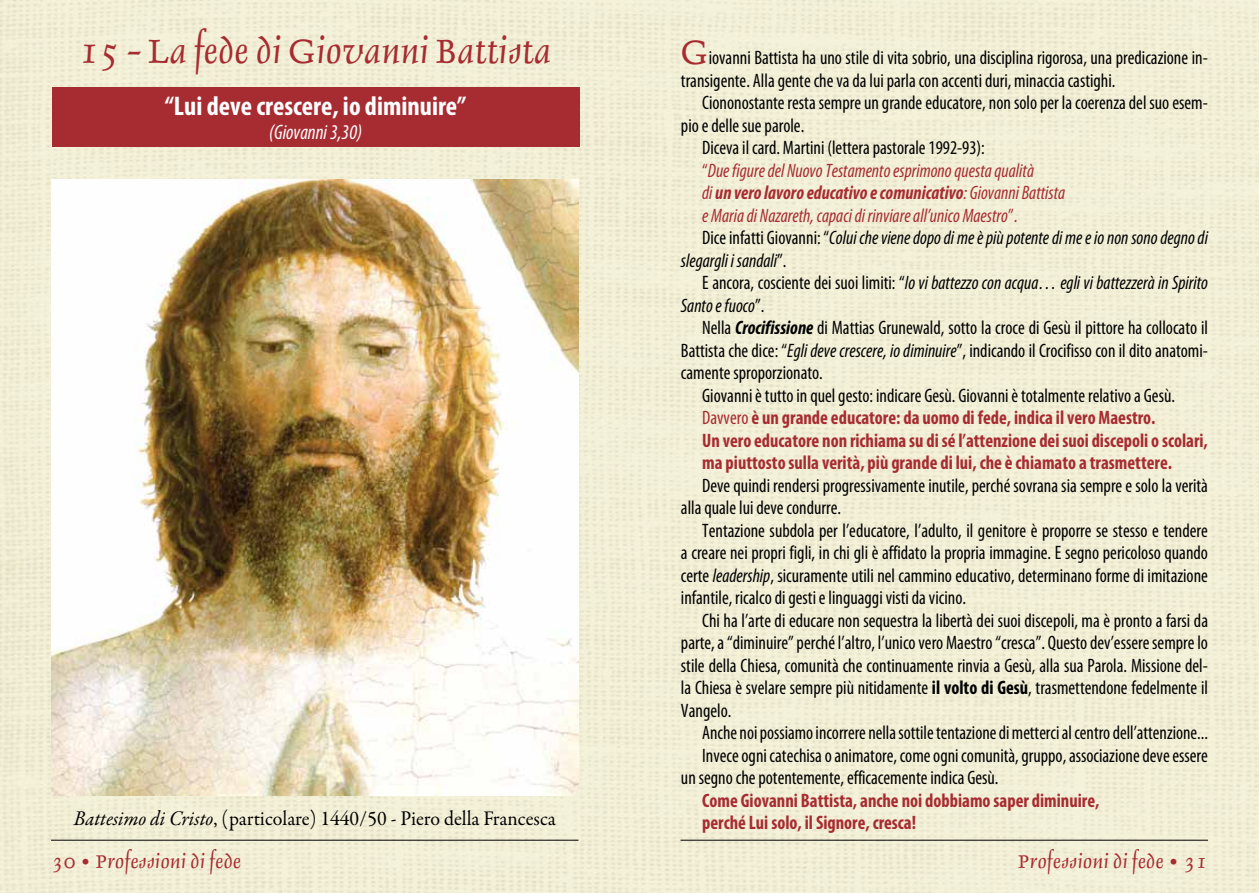
<style>
.page{position:relative;width:1259px;height:893px;background:#f2efd6}
.page>*{position:absolute;margin:0;border:0;box-sizing:border-box;transform-origin:0 0}
.t1{font:45px "Delphin I";color:#a72c31;scale:.95 1}
.t2{font:700 condensed 27px "Myriad Pro";color:#fff}
.t3{font:24.6px "Delphin I";color:#a72c31}
.t4{font:21px "Garamond Premr Pro";color:#000;scale:.95 1}
.t5{font:italic condensed 21px "Myriad Pro";color:#fff;scale:.95 1}
.t6{font:condensed 19.5px/22.5px "Myriad Pro";color:#000;scale:.95 1}
.t7{font:700 condensed 19.5px/22.5px "Myriad Pro";color:#a72c31;scale:.95 1}
.t8{font:italic condensed 19.5px "Myriad Pro";color:#000;scale:.95 1}
.t9{font:italic condensed 19.5px "Myriad Pro";color:#a72c31;scale:.95 1}
.t10{font:condensed 19.5px "Myriad Pro";color:#000;scale:.94 1}
.t11{font:italic 700 condensed 19.5px "Myriad Pro";color:#a72c31;scale:.95 1}
.s1{font-style:italic}
.s2{font-style:normal}
.s3{font-weight:400}
.s4{font-weight:700;font-style:italic}
.s5{font-weight:700}
</style>
<div class="page">
<hr style="left:51px;top:840px;width:527px;height:1px;background:#000">
<hr style="left:680px;top:840px;width:528px;height:1px;background:#000">
<div style="left:52px;top:87px;width:527px;height:59px;background:#a72c31"></div>
<img style="left:51px;top:180px;width:527px;height:615px">
<h1 class="t1" style="left:79px;top:28px;width:498px">15 - La fede di Giovanni Battista</h1>
<h2 class="t2" style="left:165px;top:91px;width:303px">“Lui deve crescere, io diminuire”</h2>
<p class="t5" style="left:269px;top:121px;width:99px">(Giovanni 3,30)</p>
<p class="t4" style="left:74px;top:806px;width:509px"><span class="s1">Battesimo di Cristo</span>, (particolare) 1440/50 - Piero della Francesca</p>
<h1 class="t1" style="left:681px;top:29px;width:31px">G</h1>
<p class="t6" style="left:681px;top:47px;width:556px;text-indent:28px">iovanni Battista ha uno stile di vita sobrio, una disciplina rigorosa, una predicazione in&shy;transigente. Alla gente che va da lui parla con accenti duri, minaccia castighi.</p>
<p class="t6" style="left:702px;top:92px;width:534px">Ciononostante resta sempre un grande educatore, non solo per la coerenza del suo esem-</p>
<p class="t6" style="left:681px;top:114px;width:131px">pio e delle sue parole.</p>
<p class="t6" style="left:702px;top:137px;width:299px">Diceva il card. Martini (lettera pastorale 1992-93):</p>
<p class="t9" style="left:702px;top:160px;width:351px"><span class="s2">“</span>Due figure del Nuovo Testamento esprimono questa qualità</p>
<p class="t11" style="left:702px;top:182px;width:384px"><span class="s3">di</span> un vero lavoro educativo e comunicativo<span class="s3">: Giovanni Battista</span></p>
<p class="t9" style="left:702px;top:205px;width:333px">e Maria di Nazareth, capaci di rinviare all’unico Maestro<span class="s2">”.</span></p>
<p class="t8" style="left:702px;top:227px;width:534px"><span class="s2">Dice infatti Giovanni: “</span>Colui che viene dopo di me è più potente di me e io non sono degno di</p>
<p class="t8" style="left:681px;top:250px;width:113px">slegargli i sandali<span class="s2">”.</span></p>
<p class="t8" style="left:702px;top:272px;width:534px"><span class="s2">E ancora, cosciente dei suoi limiti: “</span>Io vi battezzo con acqua… egli vi battezzerà in Spirito</p>
<p class="t8" style="left:681px;top:295px;width:89px">Santo e fuoco<span class="s2">”.</span></p>
<p class="t6" style="left:702px;top:317px;width:534px">Nella <span class="s4">Crocifissione</span> di Mattias Grunewald, sotto la croce di Gesù il pittore ha collocato il</p>
<p class="t6" style="left:681px;top:339px;width:556px">Battista che dice: “<span class="s1">Egli deve crescere, io diminuire</span>”, indicando il Crocifisso con il dito anatomi-</p>
<p class="t6" style="left:681px;top:362px;width:151px">camente sproporzionato.</p>
<p class="t6" style="left:702px;top:384px;width:499px">Giovanni è tutto in quel gesto: indicare Gesù. Giovanni è totalmente relativo a Gesù.</p>
<p class="t7" style="left:702px;top:407px;width:478px"><span class="s3">Davvero</span> è un grande educatore: da uomo di fede, indica il vero Maestro.</p>
<p class="t7" style="left:702px;top:429px;width:534px">Un vero educatore non richiama su di sé l’attenzione dei suoi discepoli o scolari,</p>
<p class="t7" style="left:702px;top:452px;width:496px">ma piuttosto sulla verità, più grande di lui, che è chiamato a trasmettere.</p>
<p class="t6" style="left:681px;top:474px;width:556px;text-indent:21px">Deve quindi rendersi progressivamente inutile, perché sovrana sia sempre e solo la verità alla quale lui deve condurre.</p>
<p class="t6" style="left:681px;top:519px;width:556px;text-align:justify;text-indent:21px">Tentazione subdola per l’educatore, l’adulto, il genitore è proporre se stesso e tendere a creare nei propri figli, in chi gli è affidato la propria immagine. E segno pericoloso quando certe <span class="s1">leadership</span>, sicuramente utili nel cammino educativo, determinano forme di imitazione infantile, ricalco di gesti e linguaggi visti da vicino.</p>
<p class="t6" style="left:681px;top:609px;width:556px;text-align:justify;text-indent:21px">Chi ha l’arte di educare non sequestra la libertà dei suoi discepoli, ma è pronto a farsi da parte, a “diminuire” perché l’altro, l’unico vero Maestro “cresca”. Questo dev’essere sempre lo stile della Chiesa, comunità che continuamente rinvia a Gesù, alla sua Parola. Missione del&shy;la Chiesa è svelare sempre più nitidamente <span class="s5">il volto di Gesù</span>, trasmettendone fedelmente il Vangelo.</p>
<p class="t10" style="left:702px;top:722px;width:539px">Anche noi possiamo incorrere nella sottile tentazione di metterci al centro dell’attenzione...</p>
<p class="t6" style="left:702px;top:744px;width:534px">Invece ogni catechisa o animatore, come ogni comunità, gruppo, associazione deve essere</p>
<p class="t6" style="left:681px;top:767px;width:336px">un segno che potentemente, efficacemente indica Gesù.</p>
<p class="t7" style="left:702px;top:789px;width:420px">Come Giovanni Battista, anche noi dobbiamo saper diminuire, perché Lui solo, il Signore, cresca!</p>
<p class="t3" style="left:52px;top:849px;width:191px">30 • Professioni di fede</p>
<p class="t3" style="left:1018px;top:849px;width:191px">Professioni di fede • 31</p>
</div>
